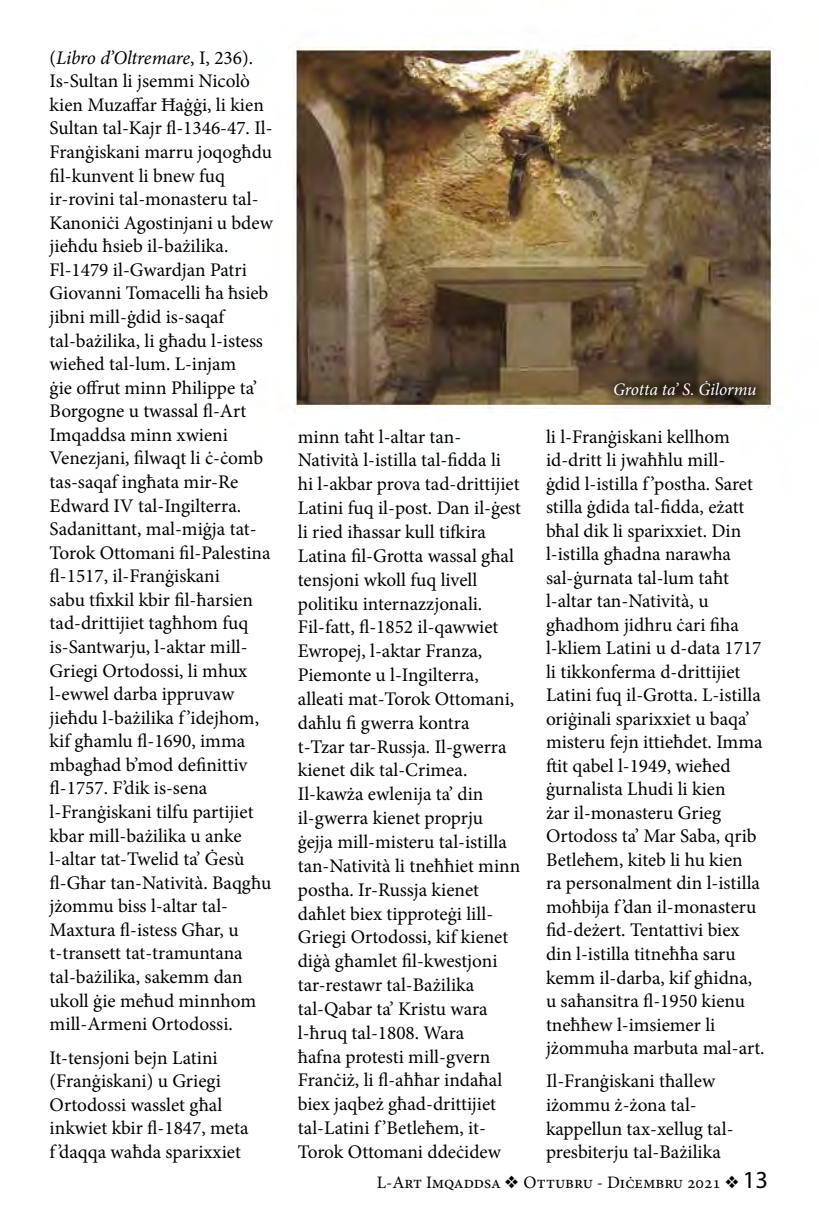
<style>
.page{position:relative;width:819px;height:1216px;background:#fff}
.page>*{position:absolute;margin:0;border:0;box-sizing:border-box;transform-origin:0 0}
.t1{font:19.25px/23.6px "Minion Pro";color:#000}
.t2{font:17.5px "Minion Pro";color:#000}
.t3{font:italic 17.5px "Minion Pro";color:#fff}
.s1{font-style:italic}
.s2{font-family:"Myriad Pro";font-size:24.5px}
</style>
<div class="page">
<img style="left:293px;top:44px;width:481px;height:366px">
<p class="t1" style="left:50px;top:46px;width:225px">(<span class="s1">Libro d’Oltremare</span>, I, 236).<br>Is-Sultan li jsemmi Nicolò kien Muzaffar Ħaġġi, li kien<br>Sultan tal-Kajr fl-1346-47. Il-<br>Franġiskani marru joqogħdu fil-kunvent li bnew fuq ir-rovini tal-monasteru tal-<br>Kanoniċi Agostinjani u bdew jieħdu ħsieb il-bażilika.<br>Fl-1479 il-Gwardjan Patri<br>Giovanni Tomacelli ħa ħsieb jibni mill-ġdid is-saqaf tal-bażilika, li għadu l-istess wieħed tal-lum. L-injam<br>ġie offrut minn Philippe ta’<br>Borgogne u twassal fl-Art<br>Imqaddsa minn xwieni<br>Venezjani, filwaqt li ċ-ċomb tas-saqaf ingħata mir-Re<br>Edward IV tal-Ingilterra.<br>Sadanittant, mal-miġja tat-<br>Torok Ottomani fil-Palestina fl-1517, il-Franġiskani<br>sabu tfixkil kbir fil-ħarsien tad-drittijiet tagħhom fuq is-Santwarju, l-aktar mill-<br>Griegi Ortodossi, li mhux l-ewwel darba ippruvaw jieħdu l-bażilika f ’idejhom, kif għamlu fl-1690, imma mbagħad b’mod definittiv fl-1757. F’dik is-sena l-Franġiskani tilfu partijiet kbar mill-bażilika u anke l-altar tat-Twelid ta’ Ġesù fl-Għar tan-Natività. Baqgħu jżommu biss l-altar tal-<br>Maxtura fl-istess Għar, u t-transett tat-tramuntana tal-bażilika, sakemm dan ukoll ġie meħud minnhom mill-Armeni Ortodossi.</p>
<p class="t1" style="left:50px;top:1045px;width:200px">It-tensjoni bejn Latini (Franġiskani) u Griegi<br>Ortodossi wasslet għal inkwiet kbir fl-1847, meta f ’daqqa waħda sparixxiet</p>
<p class="t3" style="left:613px;top:377px;width:145px">Grotta ta’ S. Ġilormu</p>
<p class="t1" style="left:298px;top:424px;width:225px">minn taħt l-altar tan-<br>Natività l-istilla tal-fidda li hi l-akbar prova tad-drittijiet<br>Latini fuq il-post. Dan il-ġest li ried iħassar kull tifkira<br>Latina fil-Grotta wassal għal tensjoni wkoll fuq livell politiku internazzjonali.<br>Fil-fatt, fl-1852 il-qawwiet<br>Ewropej, l-aktar Franza,<br>Piemonte u l-Ingilterra, alleati mat-Torok Ottomani, daħlu fi gwerra kontra t-Tzar tar-Russja. Il-gwerra kienet dik tal-Crimea.<br>Il-kawża ewlenija ta’ din il-gwerra kienet proprju ġejja mill-misteru tal-istilla tan-Natività li tneħħiet minn postha. Ir-Russja kienet daħlet biex tipproteġi lill-<br>Griegi Ortodossi, kif kienet diġà għamlet fil-kwestjoni tar-restawr tal-Bażilika tal-Qabar ta’ Kristu wara l-ħruq tal-1808. Wara<br>ħafna protesti mill-gvern<br>Franċiż, li fl-aħħar indaħal biex jaqbeż għad-drittijiet tal-Latini f ’Betleħem, it-<br>Torok Ottomani ddeċidew</p>
<p class="t1" style="left:546px;top:425px;width:220px">li l-Franġiskani kellhom id-dritt li jwaħħlu mill-<br>ġdid l-istilla f ’postha. Saret stilla ġdida tal-fidda, eżatt bħal dik li sparixxiet. Din l-istilla għadna narawha sal-ġurnata tal-lum taħt l-altar tan-Natività, u għadhom jidhru ċari fiha l-kliem Latini u d-data 1717 li tikkonferma d-drittijiet<br>Latini fuq il-Grotta. L-istilla oriġinali sparixxiet u baqa’ misteru fejn ittieħdet. Imma ftit qabel l-1949, wieħed ġurnalista Lhudi li kien<br>żar il-monasteru Grieg<br>Ortodoss ta’ Mar Saba, qrib<br>Betleħem, kiteb li hu kien<br>ra personalment din l-istilla moħbija f ’dan il-monasteru fid-deżert. Tentattivi biex din l-istilla titneħħa saru kemm il-darba, kif għidna, u saħansitra fl-1950 kienu tneħħew l-imsiemer li jżommuha marbuta mal-art.</p>
<p class="t1" style="left:546px;top:1069px;width:189px">Il-Franġiskani tħallew iżommu ż-żona tal&shy;kappellun tax-xellug tal&shy;presbiterju tal-Bażilika</p>
<p class="t2" style="left:377px;top:1170px;width:392px">L-Art Imqaddsa ❖ Ottubru - Diċembru 2021 ❖ <span class="s2">13</span></p>
</div>
